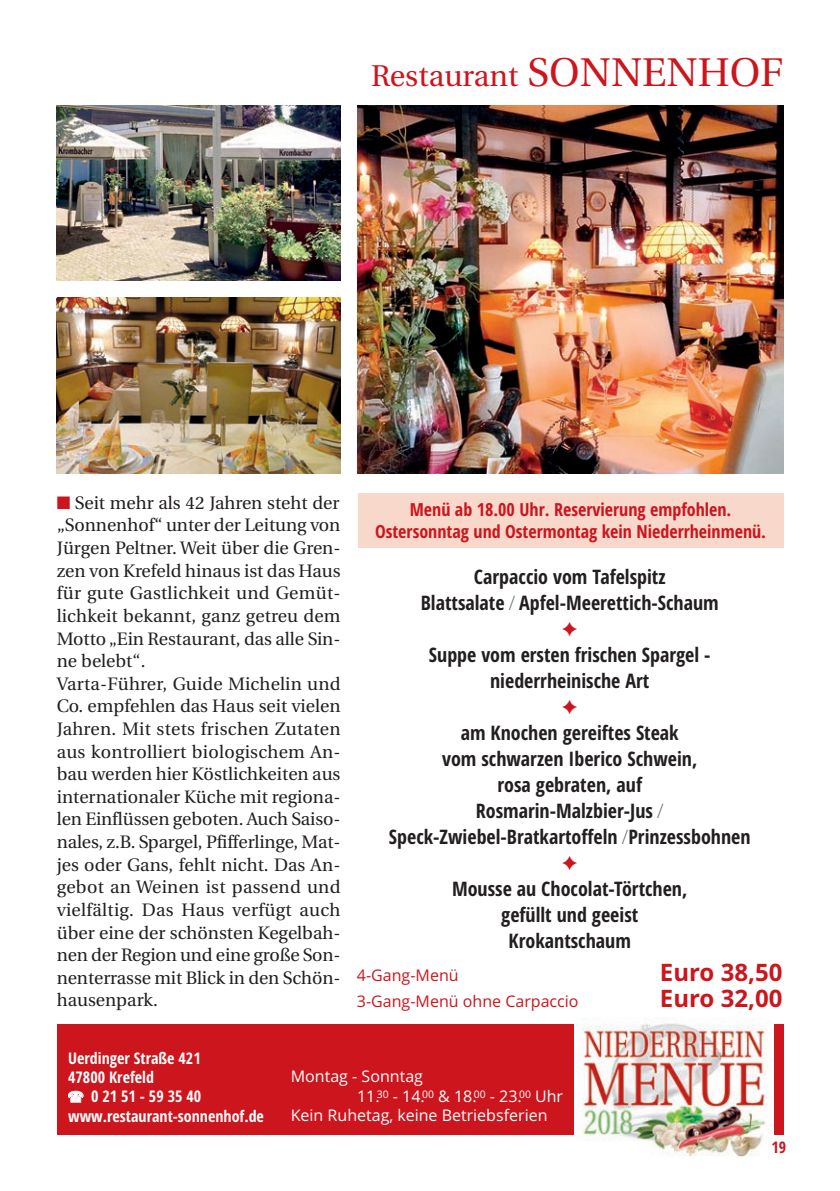
<style>
.page{position:relative;width:840px;height:1191px;background:#fff}
.page>*{position:absolute;margin:0;border:0;box-sizing:border-box;transform-origin:0 0}
.t1{font:30px "Utopia";color:#cd151d}
.t2{font:700 24px "Open Sans";color:#cd151d}
.t3{font:700 condensed 20px/26px "Open Sans";color:#231f20;text-align:center}
.t4{font:18px/22.6px "Utopia";color:#231f20}
.t5{font:700 condensed 18px/21.8px "Open Sans";color:#cd151d;text-align:center}
.t6{font:16px "Open Sans";color:#fff}
.t7{font:700 condensed 16px/19.2px "Open Sans";color:#fff}
.t8{font:16px "Open Sans";color:#cd151d}
.t9{font:700 condensed 16px "Open Sans";color:#cd151d}
.s1{font-size:40px}
.s2{color:#cd151d}
.s3{font-weight:300;color:#6c6d70}
</style>
<div class="page">
<div style="left:57px;top:1024px;width:726px;height:110px;background:#cd151d"></div>
<div style="left:574px;top:1014px;width:199px;height:144px;background:#fff"></div>
<img style="left:575px;top:1017px;width:196px;height:140px">
<img style="left:357px;top:105px;width:425px;height:369px">
<img style="left:57px;top:105px;width:283px;height:176px">
<img style="left:57px;top:298px;width:283px;height:176px">
<div style="left:357px;top:493px;width:426px;height:55px;background:#f7d8ca"></div>
<h1 class="t1" style="left:371px;top:64px;width:413px">Restaurant <span class="s1">SONNENHOF</span></h1>
<p class="t4" style="left:57px;top:493px;width:285px"><span class="s2">■</span> Seit mehr als 42 Jahren steht der „Sonnenhof“ unter der Leitung von<br>Jürgen Peltner. Weit über die Gren&shy;zen von Krefeld hinaus ist das Haus für gute Gastlichkeit und Gemüt&shy;lichkeit bekannt, ganz getreu dem<br>Motto „Ein Restaurant, das alle Sin&shy;ne belebt“.<br>Varta-Führer, Guide Michelin und<br>Co. empfehlen das Haus seit vielen<br>Jahren. Mit stets frischen Zutaten aus kontrolliert biologischem An&shy;bau werden hier Köstlichkeiten aus internationaler Küche mit regiona&shy;len Einflüssen geboten. Auch Saiso&shy;nales, z.B. Spargel, Pfifferlinge, Mat&shy;jes oder Gans, fehlt nicht. Das An&shy;gebot an Weinen ist passend und vielfältig. Das Haus verfügt auch über eine der schönsten Kegelbah&shy;nen der Region und eine große Son&shy;nenterrasse mit Blick in den Schön&shy;hausenpark.</p>
<p class="t5" style="left:375px;top:499px;width:392px">Menü ab 18.00 Uhr. Reservierung empfohlen.<br>Ostersonntag und Ostermontag kein Niederrheinmenü.</p>
<p class="t3" style="left:420px;top:564px;width:299px">Carpaccio vom Tafelspitz<br>Blattsalate <span class="s3">/</span> Apfel-Meerettich-Schaum</p>
<p class="t3" style="left:428px;top:642px;width:283px">Suppe vom ersten frischen Spargel - niederrheinische Art</p>
<p class="t3" style="left:389px;top:720px;width:363px">am Knochen gereiftes Steak<br>vom schwarzen Iberico Schwein,<br>rosa gebraten, auf<br>Rosmarin-Malzbier-Jus <span class="s3">/<br></span>Speck-Zwiebel-Bratkartoffeln <span class="s3">/</span>Prinzessbohnen</p>
<p class="t3" style="left:451px;top:876px;width:237px">Mousse au Chocolat-Törtchen, gefüllt und geeist<br>Krokantschaum</p>
<p class="t8" style="left:357px;top:966px;width:103px">4-Gang-Menü</p>
<h2 class="t2" style="left:659px;top:958px;width:124px">Euro 38,50</h2>
<p class="t8" style="left:357px;top:992px;width:223px">3-Gang-Menü ohne Carpaccio</p>
<h2 class="t2" style="left:659px;top:984px;width:124px">Euro 32,00</h2>
<p class="t7" style="left:68px;top:1048px;width:134px">Uerdinger Straße 421<br>47800 Krefeld</p>
<p class="t7" style="left:68px;top:1087px;width:197px;text-indent:23px">0 21 51 - 59 35 40 www.restaurant-sonnenhof.de</p>
<p class="t6" style="left:290px;top:1067px;width:134px">Montag - Sonntag</p>
<p class="t6" style="left:357px;top:1086px;width:207px">11.<sup>30</sup> - 14.<sup>00</sup> &amp; 18.<sup>00</sup> - 23.<sup>00</sup> Uhr</p>
<p class="t6" style="left:290px;top:1106px;width:258px">Kein Ruhetag, keine Betriebsferien</p>
<p class="t9" style="left:771px;top:1138px;width:16px">19</p>
</div>
